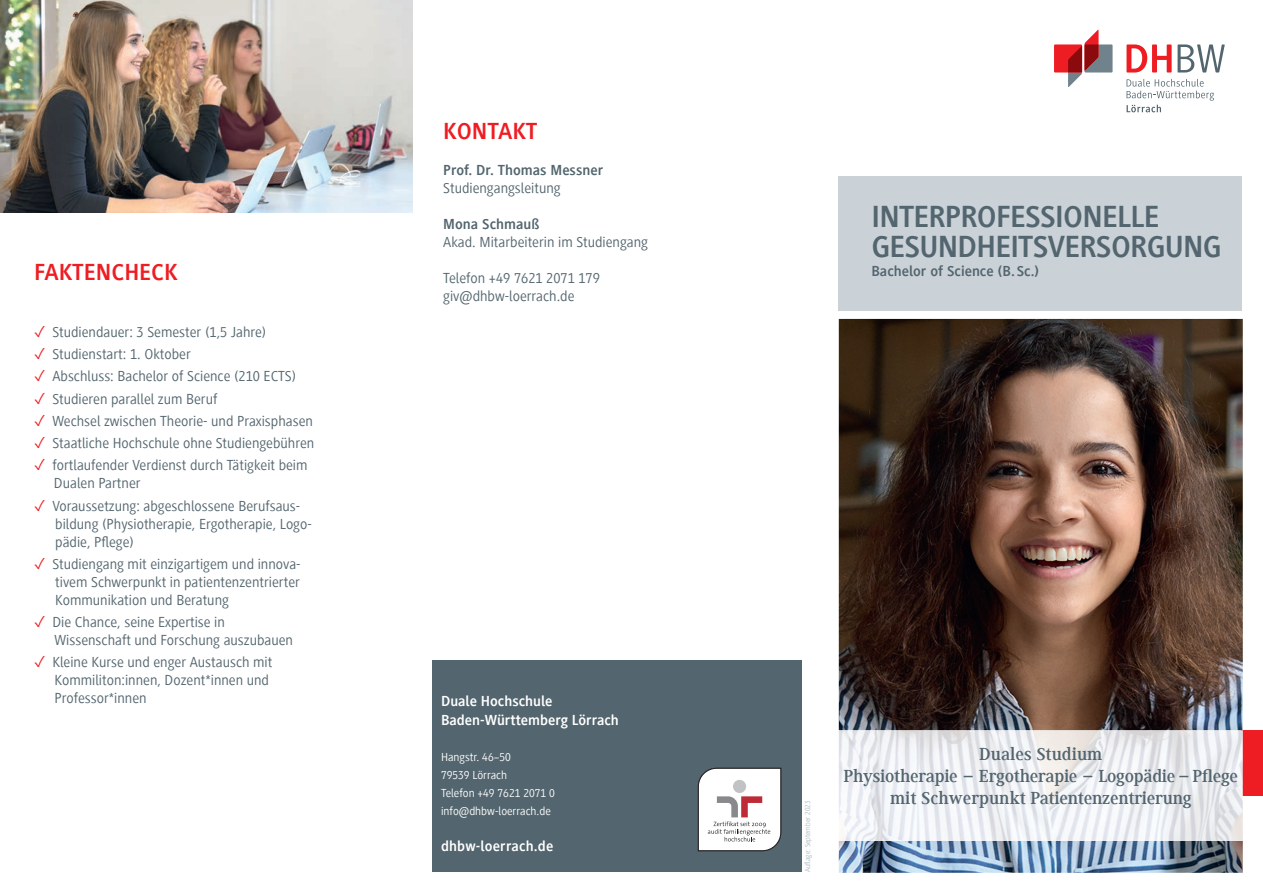
<style>
.page{position:relative;width:1263px;height:893px;background:#fff}
.page>*{position:absolute;margin:0;border:0;box-sizing:border-box;transform-origin:0 0}
.t1{font:700 31.5px/30px "Generis Sans Com";letter-spacing:-.025em;color:#53656e}
.t2{font:700 24px "Generis Sans Com";color:#ee1d23}
.t3{font:700 18px/21.6px "Generis Serif Com";letter-spacing:-.015em;color:#53656e;text-align:center}
.t4{font:15px/18px "Generis Sans Com";color:#53656e}
.t5{font:700 15px "Generis Sans Com";color:#53656e}
.t6{font:700 15px/18px "Generis Sans Com";color:#fff}
.t7{font:12px/18px "Generis Sans Com";color:#fff}
.t8{font:300 7.5px "Generis Sans Com";color:#9dacb5}
.s1{color:#ee1d23}
</style>
<div class="page">
<div style="left:838px;top:176px;width:404px;height:135px;background:#cad2d8"></div>
<div style="left:1242px;top:730px;width:21px;height:66px;background:#ee1d23"></div>
<div style="left:1054px;top:44px;width:28px;height:29px;background:#ee1d23"></div>
<svg style="left:1068px;top:30px;width:44px;height:57px"></svg>
<svg style="left:1126px;top:44px;width:45px;height:29px"></svg>
<svg style="left:1177px;top:44px;width:48px;height:29px"></svg>
<svg style="left:1126px;top:79px;width:88px;height:33px"></svg>
<img style="left:0;top:0;width:412px;height:213px">
<img style="left:839px;top:319px;width:404px;height:554px">
<img style="left:839px;top:730px;width:404px;height:111px">
<div style="left:432px;top:660px;width:370px;height:212px;background:#53656e"></div>
<svg style="left:697px;top:767px;width:85px;height:84px;background:#e0dcdc"></svg>
<h2 class="t2" style="left:443px;top:118px;width:96px">KONTAKT</h2>
<p class="t5" style="left:443px;top:162px;width:161px">Prof. Dr. Thomas Messner</p>
<p class="t4" style="left:443px;top:179px;width:119px">Studiengangsleitung</p>
<p class="t5" style="left:443px;top:216px;width:97px">Mona Schmauß</p>
<p class="t4" style="left:443px;top:233px;width:206px">Akad. Mitarbeiterin im Studiengang</p>
<p class="t4" style="left:443px;top:269px;width:158px">Telefon +49 7621 2071 179 giv@dhbw-loerrach.de</p>
<h1 class="t1" style="left:871px;top:202px;width:352px">INTERPROFESSIONELLE<br>GESUNDHEITSVERSORGUNG</h1>
<h2 class="t2" style="left:34px;top:259px;width:145px">FAKTENCHECK</h2>
<p class="t5" style="left:871px;top:263px;width:170px">Bachelor of Science (B. Sc.)</p>
<p class="t4" style="left:34px;top:323px;width:234px"><span class="s1">✓</span> Studiendauer: 3 Semester (1,5 Jahre)</p>
<p class="t4" style="left:34px;top:345px;width:158px"><span class="s1">✓</span> Studienstart: 1. Oktober</p>
<p class="t4" style="left:34px;top:368px;width:264px"><span class="s1">✓</span> Abschluss: Bachelor of Science (210 ECTS)</p>
<p class="t4" style="left:34px;top:390px;width:185px"><span class="s1">✓</span> Studieren parallel zum Beruf</p>
<p class="t4" style="left:34px;top:412px;width:280px"><span class="s1">✓</span> Wechsel zwischen Theorie- und Praxisphasen</p>
<p class="t4" style="left:34px;top:434px;width:282px"><span class="s1">✓</span> Staatliche Hochschule ohne Studiengebühren</p>
<p class="t4" style="left:54px;top:457px;width:255px;text-indent:-20px"><span class="s1">✓</span> fortlaufender Verdienst durch Tätigkeit beim<br>Dualen Partner</p>
<p class="t4" style="left:55px;top:497px;width:258px;text-indent:-21px"><span class="s1">✓</span> Voraussetzung: abgeschlossene Berufsaus&shy;bildung (Physiotherapie, Ergotherapie, Logo&shy;pädie, Pflege)</p>
<p class="t4" style="left:55px;top:555px;width:247px;text-align:justify;text-indent:-21px"><span class="s1">✓</span> Studiengang mit einzigartigem und innova&shy;tivem Schwerpunkt in patientenzentrierter Kommunikation und Beratung</p>
<p class="t4" style="left:55px;top:613px;width:240px;text-indent:-21px"><span class="s1">✓</span> Die Chance, seine Expertise in<br>Wissenschaft und Forschung auszubauen</p>
<p class="t4" style="left:55px;top:654px;width:219px;text-indent:-21px"><span class="s1">✓</span> Kleine Kurse und enger Austausch mit<br>Kommiliton:innen, Dozent*innen und<br>Professor*innen</p>
<p class="t6" style="left:441px;top:693px;width:179px">Duale Hochschule<br>Baden-Württemberg Lörrach</p>
<p class="t7" style="left:441px;top:748px;width:115px">Hangstr. 46−50<br>79539 Lörrach<br>Telefon +49 7621 2071 0 info@dhbw-loerrach.de</p>
<p class="t6" style="left:441px;top:837px;width:114px">dhbw-loerrach.de</p>
<p class="t8" style="left:803px;top:872px;width:73px;rotate:-90deg">Auflage: September 2023</p>
<p class="t3" style="left:843px;top:744px;width:396px">Duales Studium<br>Physiotherapie – Ergotherapie – Logopädie – Pflege mit Schwerpunkt Patientenzentrierung</p>
</div>
